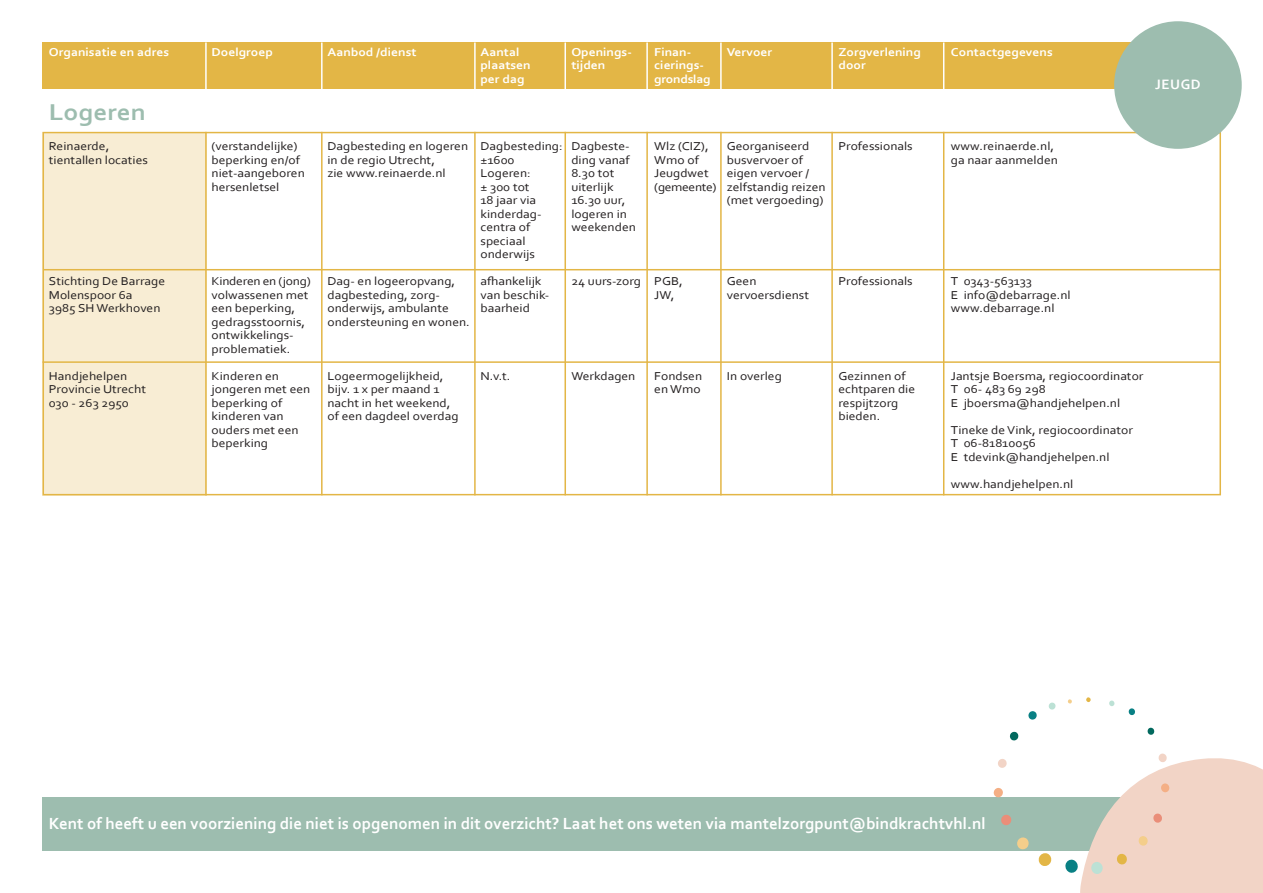
<style>
.page{position:relative;width:1263px;height:893px;background:#fff}
.page>*{position:absolute;margin:0;border:0;box-sizing:border-box;transform-origin:0 0}
.t1{font:700 24px "Corbel";color:#9dbdaf;scale:1.13 1}
.t2{font:700 16.8px "Corbel";color:#fff}
.t3{font:700 14.25px "Corbel";letter-spacing:.04em;color:#fff}
.t4{font:12px/13.5px "Corbel";color:#231f20;scale:1.13 1}
.t5{font:700 12px/13.5px "Corbel";color:#fff;scale:1.13 1}
.t6{font:700 12px "Corbel";letter-spacing:-.02em;color:#fff;scale:1.13 1}
</style>
<div class="page">
<div style="left:43px;top:132px;width:164px;height:363px;background:#f8edd4"></div>
<div style="left:43px;top:132px;width:1178px;height:363px;border:2px solid #e3b646"></div>
<div style="left:43px;top:43px;width:1177px;height:46px;background:#e3b646"></div>
<hr style="left:205px;top:132px;width:2px;height:363px;background:#e3b646">
<hr style="left:205px;top:43px;width:2px;height:46px;background:#fff">
<hr style="left:321px;top:132px;width:2px;height:363px;background:#e3b646">
<hr style="left:321px;top:43px;width:2px;height:46px;background:#fff">
<hr style="left:474px;top:132px;width:2px;height:363px;background:#e3b646">
<hr style="left:474px;top:43px;width:2px;height:46px;background:#fff">
<hr style="left:564px;top:132px;width:2px;height:363px;background:#e3b646">
<hr style="left:564px;top:43px;width:2px;height:46px;background:#fff">
<hr style="left:646px;top:132px;width:2px;height:363px;background:#e3b646">
<hr style="left:646px;top:43px;width:2px;height:46px;background:#fff">
<hr style="left:720px;top:132px;width:2px;height:363px;background:#e3b646">
<hr style="left:720px;top:43px;width:2px;height:46px;background:#fff">
<hr style="left:831px;top:132px;width:2px;height:363px;background:#e3b646">
<hr style="left:831px;top:43px;width:2px;height:46px;background:#fff">
<hr style="left:943px;top:132px;width:1px;height:363px;background:#e3b646">
<hr style="left:943px;top:43px;width:1px;height:46px;background:#fff">
<div style="left:1114px;top:21px;width:128px;height:128px;background:#9dbdaf;border-radius:50%"></div>
<hr style="left:43px;top:269px;width:1178px;height:1px;background:#e3b646">
<hr style="left:43px;top:361px;width:1177px;height:2px;background:#e3b646">
<div style="left:43px;top:798px;width:1177px;height:53px;background:#9dbdaf"></div>
<svg style="left:1065px;top:753px;width:198px;height:140px"></svg>
<svg style="left:1147px;top:727px;width:8px;height:8px"></svg>
<svg style="left:1128px;top:708px;width:7px;height:8px"></svg>
<svg style="left:1109px;top:700px;width:6px;height:6px"></svg>
<svg style="left:1086px;top:697px;width:5px;height:5px"></svg>
<svg style="left:1067px;top:699px;width:5px;height:5px"></svg>
<svg style="left:1038px;top:853px;width:14px;height:13px"></svg>
<svg style="left:1017px;top:837px;width:12px;height:13px"></svg>
<svg style="left:1001px;top:814px;width:11px;height:12px"></svg>
<svg style="left:993px;top:787px;width:10px;height:11px"></svg>
<svg style="left:998px;top:759px;width:9px;height:9px"></svg>
<svg style="left:1009px;top:731px;width:10px;height:10px"></svg>
<svg style="left:1028px;top:711px;width:9px;height:9px"></svg>
<svg style="left:1048px;top:702px;width:8px;height:8px"></svg>
<p class="t5" style="left:49px;top:45px;width:108px">Organisatie en adres</p>
<p class="t5" style="left:212px;top:45px;width:56px">Doelgroep</p>
<p class="t5" style="left:327px;top:45px;width:80px">Aanbod /dienst</p>
<p class="t5" style="left:480px;top:45px;width:36px">Aantal</p>
<p class="t5" style="left:480px;top:58px;width:46px">plaatsen</p>
<p class="t5" style="left:480px;top:72px;width:40px">per dag</p>
<p class="t5" style="left:571px;top:45px;width:55px">Openings-</p>
<p class="t5" style="left:571px;top:58px;width:32px">tijden</p>
<p class="t5" style="left:654px;top:45px;width:34px">Finan-</p>
<p class="t5" style="left:654px;top:58px;width:45px">cierings-</p>
<p class="t6" style="left:654px;top:71px;width:51px">grondslag</p>
<p class="t5" style="left:727px;top:45px;width:42px">Vervoer</p>
<p class="t5" style="left:838px;top:45px;width:75px">Zorgverlening door</p>
<p class="t5" style="left:951px;top:45px;width:92px">Contactgegevens</p>
<p class="t3" style="left:1155px;top:76px;width:47px">JEUGD</p>
<p class="t1" style="left:49px;top:97px;width:87px">Logeren</p>
<p class="t4" style="left:49px;top:139px;width:55px">Reinaerde,</p>
<p class="t4" style="left:49px;top:153px;width:89px">tientallen locaties</p>
<p class="t4" style="left:49px;top:274px;width:104px">Stichting De Barrage</p>
<p class="t4" style="left:49px;top:288px;width:75px">Molenspoor 6a</p>
<p class="t4" style="left:49px;top:301px;width:100px">3985 SH Werkhoven</p>
<p class="t4" style="left:49px;top:369px;width:71px">Handjehelpen</p>
<p class="t4" style="left:49px;top:382px;width:87px">Provincie Utrecht</p>
<p class="t4" style="left:49px;top:396px;width:72px">030 - 263 2950</p>
<p class="t4" style="left:212px;top:139px;width:84px">(verstandelijke) beperking en/of niet-aangeboren hersenletsel</p>
<p class="t4" style="left:212px;top:274px;width:89px">Kinderen en (jong) volwassenen met een beperking, gedragsstoornis, ontwikkelings&shy;problematiek.</p>
<p class="t4" style="left:212px;top:369px;width:89px">Kinderen en jongeren met een beperking of</p>
<p class="t4" style="left:212px;top:409px;width:65px">kinderen van</p>
<p class="t4" style="left:212px;top:423px;width:79px">ouders met een beperking</p>
<p class="t4" style="left:327px;top:139px;width:126px">Dagbesteding en logeren in de regio Utrecht,</p>
<p class="t4" style="left:327px;top:166px;width:106px">zie www.reinaerde.nl</p>
<p class="t4" style="left:327px;top:274px;width:114px">Dag- en logeeropvang, dagbesteding, zorg&shy;onderwijs, ambulante</p>
<p class="t4" style="left:327px;top:315px;width:127px">ondersteuning en wonen.</p>
<p class="t4" style="left:480px;top:139px;width:74px">Dagbesteding: ±1600</p>
<p class="t4" style="left:480px;top:166px;width:46px">Logeren:</p>
<p class="t4" style="left:480px;top:180px;width:45px">± 300 tot</p>
<p class="t4" style="left:480px;top:193px;width:56px">18 jaar via kinderdag&shy;centra of</p>
<p class="t4" style="left:480px;top:234px;width:41px">speciaal</p>
<p class="t4" style="left:480px;top:247px;width:50px">onderwijs</p>
<p class="t4" style="left:480px;top:274px;width:56px">afhankelijk</p>
<p class="t4" style="left:480px;top:288px;width:63px">van beschik&shy;baarheid</p>
<p class="t4" style="left:571px;top:139px;width:53px;text-align:justify">Dagbeste&shy;ding vanaf 8.30 tot</p>
<p class="t4" style="left:571px;top:180px;width:59px">uiterlijk<br>16.30 uur, logeren in weekenden</p>
<p class="t4" style="left:571px;top:274px;width:63px">24 uurs-zorg</p>
<p class="t4" style="left:654px;top:139px;width:56px">Wlz (CIZ),<br>Wmo of<br>Jeugdwet (gemeente)</p>
<p class="t4" style="left:727px;top:139px;width:75px">Georganiseerd busvervoer of</p>
<p class="t4" style="left:727px;top:166px;width:75px">eigen vervoer /</p>
<p class="t4" style="left:727px;top:180px;width:89px">zelfstandig reizen (met vergoeding)</p>
<p class="t4" style="left:654px;top:274px;width:27px">PGB,</p>
<p class="t4" style="left:654px;top:288px;width:19px">JW,</p>
<p class="t4" style="left:727px;top:274px;width:28px">Geen</p>
<p class="t4" style="left:727px;top:288px;width:74px">vervoersdienst</p>
<p class="t4" style="left:838px;top:139px;width:67px">Professionals</p>
<p class="t4" style="left:838px;top:274px;width:67px">Professionals</p>
<p class="t4" style="left:327px;top:369px;width:104px">Logeermogelijkheid,</p>
<p class="t4" style="left:327px;top:382px;width:110px">bijv. 1 x per maand 1 nacht in het weekend,</p>
<p class="t4" style="left:327px;top:409px;width:118px">of een dagdeel overdag</p>
<p class="t4" style="left:480px;top:369px;width:28px">N.v.t.</p>
<p class="t4" style="left:571px;top:369px;width:58px">Werkdagen</p>
<p class="t4" style="left:654px;top:369px;width:44px">Fondsen</p>
<p class="t4" style="left:654px;top:382px;width:42px">en Wmo</p>
<p class="t4" style="left:727px;top:369px;width:50px">In overleg</p>
<p class="t4" style="left:838px;top:369px;width:61px">Gezinnen of</p>
<p class="t4" style="left:838px;top:382px;width:69px">echtparen die</p>
<p class="t4" style="left:838px;top:396px;width:55px">respijtzorg</p>
<p class="t4" style="left:838px;top:409px;width:39px">bieden.</p>
<p class="t4" style="left:951px;top:139px;width:93px">www.reinaerde.nl,</p>
<p class="t4" style="left:951px;top:153px;width:96px">ga naar aanmelden</p>
<p class="t4" style="left:951px;top:274px;width:73px">T 0343-563133</p>
<p class="t4" style="left:951px;top:288px;width:108px">E info@debarrage.nl</p>
<p class="t4" style="left:951px;top:301px;width:93px">www.debarrage.nl</p>
<p class="t4" style="left:951px;top:369px;width:172px">Jantsje Boersma, regiocoordinator</p>
<p class="t4" style="left:951px;top:382px;width:85px">T 06- 483 69 298</p>
<p class="t4" style="left:951px;top:396px;width:151px">E jboersma@handjehelpen.nl</p>
<p class="t4" style="left:951px;top:423px;width:163px">Tineke de Vink, regiocoordinator</p>
<p class="t4" style="left:951px;top:436px;width:77px">T 06-81810056</p>
<p class="t4" style="left:951px;top:450px;width:142px">E tdevink@handjehelpen.nl</p>
<p class="t4" style="left:951px;top:477px;width:110px">www.handjehelpen.nl</p>
<p class="t2" style="left:49px;top:813px;width:938px">Kent of heeft u een voorziening die niet is opgenomen in dit overzicht? Laat het ons weten via mantelzorgpunt@bindkrachtvhl.nl</p>
</div>
